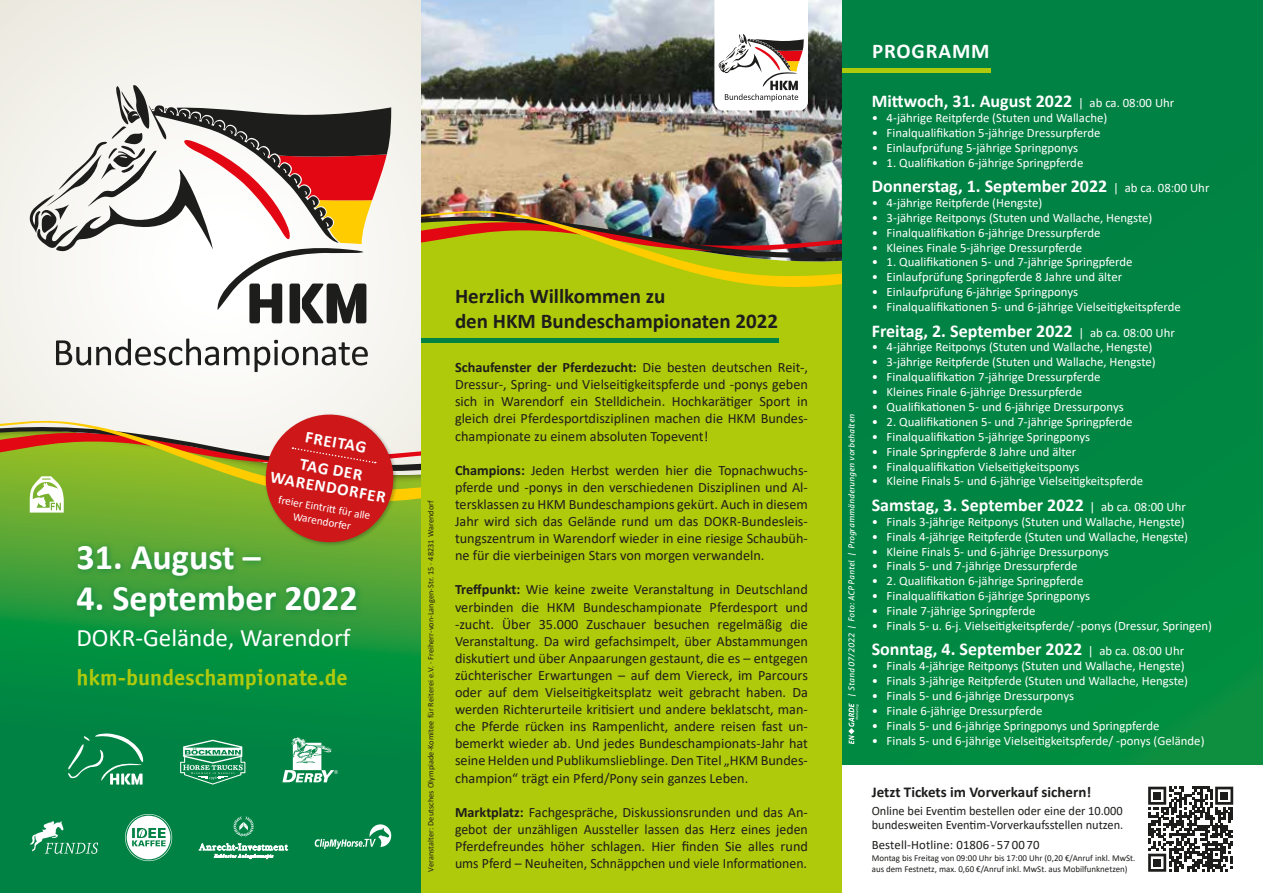
<style>
.page{position:relative;width:1263px;height:893px;background:#fff}
.page>*{position:absolute;margin:0;border:0;box-sizing:border-box;transform-origin:0 0}
.t1{font:700 36px "Calibri";color:#fff}
.t2{font:25.2px "Calibri";color:#fff}
.t3{font:700 22.5px "Officina Sans";color:#afca0b}
.t4{font:700 21px/25.2px "Calibri";color:#1d1d1b}
.t5{font:700 21px "Calibri";letter-spacing:.04em;color:#fff}
.t6{font:700 18px "Calibri";color:#fff}
.t7{font:700 16.95px/27.6px "Calibri";color:#fff}
.t8{font:700 15px "Calibri";color:#1d1d1b}
.t9{font:14.25px/17.1px "Calibri";color:#1d1d1b;text-align:justify}
.t10{font:12.75px "Calibri";color:#fff}
.t11{font:12.75px/13.5px "Calibri";color:#1d1d1b}
.t12{font:11.25px/13.5px "Calibri";color:#fff;text-align:center}
.t13{font:9px/10.5px "Calibri";color:#1d1d1b}
.t14{font:8.25px "Calibri";letter-spacing:.01em;color:#1d1d1b}
.t15{font:italic 8.25px "Aller";letter-spacing:.03em;color:#fff}
.s1{font-weight:700}
.s2{font-weight:400;font-size:12.75px}
</style>
<div class="page">
<svg style="left:0;top:547px;width:421px;height:346px;background:#078a41"></svg>
<svg style="left:0;top:0;width:421px;height:409px"></svg>
<div style="left:72px;top:540px;width:292px;height:84px;background:#008244;opacity:.75"></div>
<svg style="left:56px;top:339px;width:312px;height:33px"></svg>
<svg style="left:29px;top:85px;width:363px;height:238px"></svg>
<svg style="left:315px;top:824px;width:76px;height:25px;background:#399e6d"></svg>
<svg style="left:29px;top:821px;width:69px;height:33px;background:#359c6b"></svg>
<svg style="left:199px;top:843px;width:89px;height:16px"></svg>
<svg style="left:233px;top:816px;width:21px;height:21px"></svg>
<svg style="left:125px;top:814px;width:47px;height:47px"></svg>
<svg style="left:282px;top:737px;width:56px;height:45px"></svg>
<svg style="left:180px;top:740px;width:65px;height:45px;background:#44a376"></svg>
<svg style="left:67px;top:733px;width:79px;height:52px;background:#299662"></svg>
<svg style="left:0;top:409px;width:421px;height:138px;background:#aa954e"></svg>
<div style="left:421px;top:0;width:434px;height:893px;background:#afca0b"></div>
<img style="left:421px;top:0;width:421px;height:203px">
<img style="left:421px;top:203px;width:421px;height:84px">
<hr style="left:421px;top:338px;width:357px;height:4px;background:#008244">
<svg style="left:714px;top:0;width:94px;height:111px;background:#e4dedc"></svg>
<div style="left:842px;top:0;width:421px;height:765px;background:#008443"></div>
<hr style="left:842px;top:68px;width:149px;height:4px;background:#afca0b">
<svg style="left:848px;top:703px;width:11px;height:41px"></svg>
<div style="left:842px;top:765px;width:421px;height:128px;background:#fff"></div>
<svg style="left:1148px;top:787px;width:85px;height:85px"></svg>
<div style="left:1153px;top:792px;width:8px;height:8px;background:#1d1d1b"></div>
<div style="left:1220px;top:792px;width:8px;height:8px;background:#1d1d1b"></div>
<div style="left:1153px;top:859px;width:8px;height:8px;background:#1d1d1b"></div>
<h3 class="t7" style="left:307px;top:423px;width:65px;rotate:10deg">FREITAG<br>TAG DER</h3>
<h3 class="t7" style="left:273px;top:463px;width:119px;rotate:10deg">WARENDORFER</h3>
<p class="t12" style="left:280px;top:493px;width:95px;rotate:10deg">freier Eintritt für alle<br>Warendorfer</p>
<h1 class="t1" style="left:77px;top:532px;width:186px">31. August –</h1>
<h1 class="t1" style="left:77px;top:572px;width:283px">4. September 2022</h1>
<h2 class="t2" style="left:77px;top:620px;width:275px">DOKR-Gelände, Warendorf</h2>
<h3 class="t3" style="left:77px;top:663px;width:273px">hkm-bundeschampionate.de</h3>
<p class="t14" style="left:425px;top:872px;width:373px;rotate:-90deg">Veranstalter: Deutsches Olympiade-Komitee für Reiterei e.V. · Freiherr-von-Langen-Str. 15 · 48231 Warendorf</p>
<h3 class="t4" style="left:455px;top:283px;width:325px">Herzlich Willkommen zu<br>den HKM Bundeschampionaten 2022</h3>
<p class="t9" style="left:455px;top:358px;width:354px"><span class="s1">Schaufenster der Pferdezucht:</span> Die besten deutschen Reit-, Dressur-, Spring- und Vielseitigkeitspferde und -ponys geben sich in Warendorf ein Stelldichein. Hochkarätiger Sport in gleich drei Pferdesportdisziplinen machen die HKM Bundes&shy;championate zu einem absoluten Topevent!</p>
<p class="t9" style="left:455px;top:461px;width:354px"><span class="s1">Champions:</span> Jeden Herbst werden hier die Topnachwuchs&shy;pferde und -ponys in den verschiedenen Disziplinen und Al&shy;tersklassen zu HKM Bundeschampions gekürt. Auch in diesem Jahr wird sich das Gelände rund um das DOKR-Bundesleis&shy;tungszentrum in Warendorf wieder in eine riesige Schaubüh&shy;ne für die vierbeinigen Stars von morgen verwandeln.</p>
<p class="t9" style="left:455px;top:581px;width:354px"><span class="s1">Treffpunkt:</span> Wie keine zweite Veranstaltung in Deutschland verbinden die HKM Bundeschampionate Pferdesport und -zucht. Über 35.000 Zuschauer besuchen regelmäßig die Veranstaltung. Da wird gefachsimpelt, über Abstammungen diskutiert und über Anpaarungen gestaunt, die es – entgegen züchterischer Erwartungen – auf dem Viereck, im Parcours oder auf dem Vielseitigkeitsplatz weit gebracht haben. Da werden Richterurteile kritisiert und andere beklatscht, man&shy;che Pferde rücken ins Rampenlicht, andere reisen fast un&shy;bemerkt wieder ab. Und jedes Bundeschampionats-Jahr hat seine Helden und Publikumslieblinge. Den Titel „HKM Bundes&shy;champion“ trägt ein Pferd/Pony sein ganzes Leben.</p>
<p class="t9" style="left:455px;top:803px;width:354px"><span class="s1">Marktplatz:</span> Fachgespräche, Diskussionsrunden und das An&shy;gebot der unzähligen Aussteller lassen das Herz eines jeden Pferdefreundes höher schlagen. Hier finden Sie alles rund ums Pferd – Neuheiten, Schnäppchen und viele Informationen.</p>
<p class="t15" style="left:846px;top:697px;width:285px;rotate:-90deg">| Stand 07/2022 | Foto: ACP Pantel | Programmänderungen vorbehalten</p>
<h3 class="t5" style="left:872px;top:36px;width:119px">PROGRAMM</h3>
<h3 class="t6" style="left:872px;top:88px;width:304px">Mittwoch, 31. August 2022 <span class="s2">| ab ca. 08:00 Uhr</span></h3>
<p class="t10" style="left:872px;top:109px;width:237px">• 4-jährige Reitpferde (Stuten und Wallache)</p>
<p class="t10" style="left:872px;top:124px;width:230px">• Finalqualifikation 5-jährige Dressurpferde</p>
<p class="t10" style="left:872px;top:139px;width:208px">• Einlaufprüfung 5-jährige Springponys</p>
<p class="t10" style="left:872px;top:153px;width:213px">• 1. Qualifikation 6-jährige Springpferde</p>
<h3 class="t6" style="left:872px;top:173px;width:339px">Donnerstag, 1. September 2022 <span class="s2">| ab ca. 08:00 Uhr</span></h3>
<p class="t10" style="left:872px;top:194px;width:172px">• 4-jährige Reitpferde (Hengste)</p>
<p class="t10" style="left:872px;top:209px;width:282px">• 3-jährige Reitponys (Stuten und Wallache, Hengste)</p>
<p class="t10" style="left:872px;top:224px;width:230px">• Finalqualifikation 6-jährige Dressurpferde</p>
<p class="t10" style="left:872px;top:238px;width:212px">• Kleines Finale 5-jährige Dressurpferde</p>
<p class="t10" style="left:872px;top:253px;width:262px">• 1. Qualifikationen 5- und 7-jährige Springpferde</p>
<p class="t10" style="left:872px;top:268px;width:252px">• Einlaufprüfung Springpferde 8 Jahre und älter</p>
<p class="t10" style="left:872px;top:283px;width:208px">• Einlaufprüfung 6-jährige Springponys</p>
<p class="t10" style="left:872px;top:298px;width:310px">• Finalqualifikationen 5- und 6-jährige Vielseitigkeitspferde</p>
<h3 class="t6" style="left:872px;top:318px;width:305px">Freitag, 2. September 2022 <span class="s2">| ab ca. 08:00 Uhr</span></h3>
<p class="t10" style="left:872px;top:338px;width:282px">• 4-jährige Reitponys (Stuten und Wallache, Hengste)</p>
<p class="t10" style="left:872px;top:353px;width:285px">• 3-jährige Reitpferde (Stuten und Wallache, Hengste)</p>
<p class="t10" style="left:872px;top:368px;width:230px">• Finalqualifikation 7-jährige Dressurpferde</p>
<p class="t10" style="left:872px;top:383px;width:212px">• Kleines Finale 6-jährige Dressurpferde</p>
<p class="t10" style="left:872px;top:398px;width:253px">• Qualifikationen 5- und 6-jährige Dressurponys</p>
<p class="t10" style="left:872px;top:413px;width:262px">• 2. Qualifikationen 5- und 7-jährige Springpferde</p>
<p class="t10" style="left:872px;top:428px;width:220px">• Finalqualifikation 5-jährige Springponys</p>
<p class="t10" style="left:872px;top:443px;width:206px">• Finale Springpferde 8 Jahre und älter</p>
<p class="t10" style="left:872px;top:457px;width:209px">• Finalqualifikation Vielseitigkeitsponys</p>
<p class="t10" style="left:872px;top:472px;width:273px">• Kleine Finals 5- und 6-jährige Vielseitigkeitspferde</p>
<h3 class="t6" style="left:872px;top:492px;width:316px">Samstag, 3. September 2022 <span class="s2">| ab ca. 08:00 Uhr</span></h3>
<p class="t10" style="left:872px;top:513px;width:314px">• Finals 3-jährige Reitponys (Stuten und Wallache, Hengste)</p>
<p class="t10" style="left:872px;top:528px;width:318px">• Finals 4-jährige Reitpferde (Stuten und Wallache, Hengste)</p>
<p class="t10" style="left:872px;top:542px;width:239px">• Kleine Finals 5- und 6-jährige Dressurponys</p>
<p class="t10" style="left:872px;top:557px;width:207px">• Finals 5- und 7-jährige Dressurpferde</p>
<p class="t10" style="left:872px;top:572px;width:213px">• 2. Qualifikation 6-jährige Springpferde</p>
<p class="t10" style="left:872px;top:587px;width:220px">• Finalqualifikation 6-jährige Springponys</p>
<p class="t10" style="left:872px;top:602px;width:165px">• Finale 7-jährige Springpferde</p>
<p class="t10" style="left:872px;top:617px;width:342px">• Finals 5- u. 6-j. Vielseitigkeitspferde/ -ponys (Dressur, Springen)</p>
<h3 class="t6" style="left:872px;top:637px;width:314px">Sonntag, 4. September 2022 <span class="s2">| ab ca. 08:00 Uhr</span></h3>
<p class="t10" style="left:872px;top:657px;width:314px">• Finals 4-jährige Reitponys (Stuten und Wallache, Hengste)</p>
<p class="t10" style="left:872px;top:672px;width:318px">• Finals 3-jährige Reitpferde (Stuten und Wallache, Hengste)</p>
<p class="t10" style="left:872px;top:687px;width:204px">• Finals 5- und 6-jährige Dressurponys</p>
<p class="t10" style="left:872px;top:702px;width:172px">• Finale 6-jährige Dressurpferde</p>
<p class="t10" style="left:872px;top:717px;width:289px">• Finals 5- und 6-jährige Springponys und Springpferde</p>
<p class="t10" style="left:872px;top:732px;width:334px">• Finals 5- und 6-jährige Vielseitigkeitspferde/ -ponys (Gelände)</p>
<p class="t8" style="left:872px;top:782px;width:221px">Jetzt Tickets im Vorverkauf sichern!</p>
<p class="t11" style="left:872px;top:804px;width:253px">Online bei Eventim bestellen oder eine der 10.000 bundesweiten Eventim-Vorverkaufsstellen nutzen.</p>
<p class="t11" style="left:872px;top:837px;width:169px">Bestell-Hotline: 01806 - 57 00 70</p>
<p class="t13" style="left:872px;top:853px;width:265px">Montag bis Freitag von 09:00 Uhr bis 17:00 Uhr (0,20 €/Anruf inkl. MwSt. aus dem Festnetz, max. 0,60 €/Anruf inkl. MwSt. aus Mobilfunknetzen)</p>
</div>
